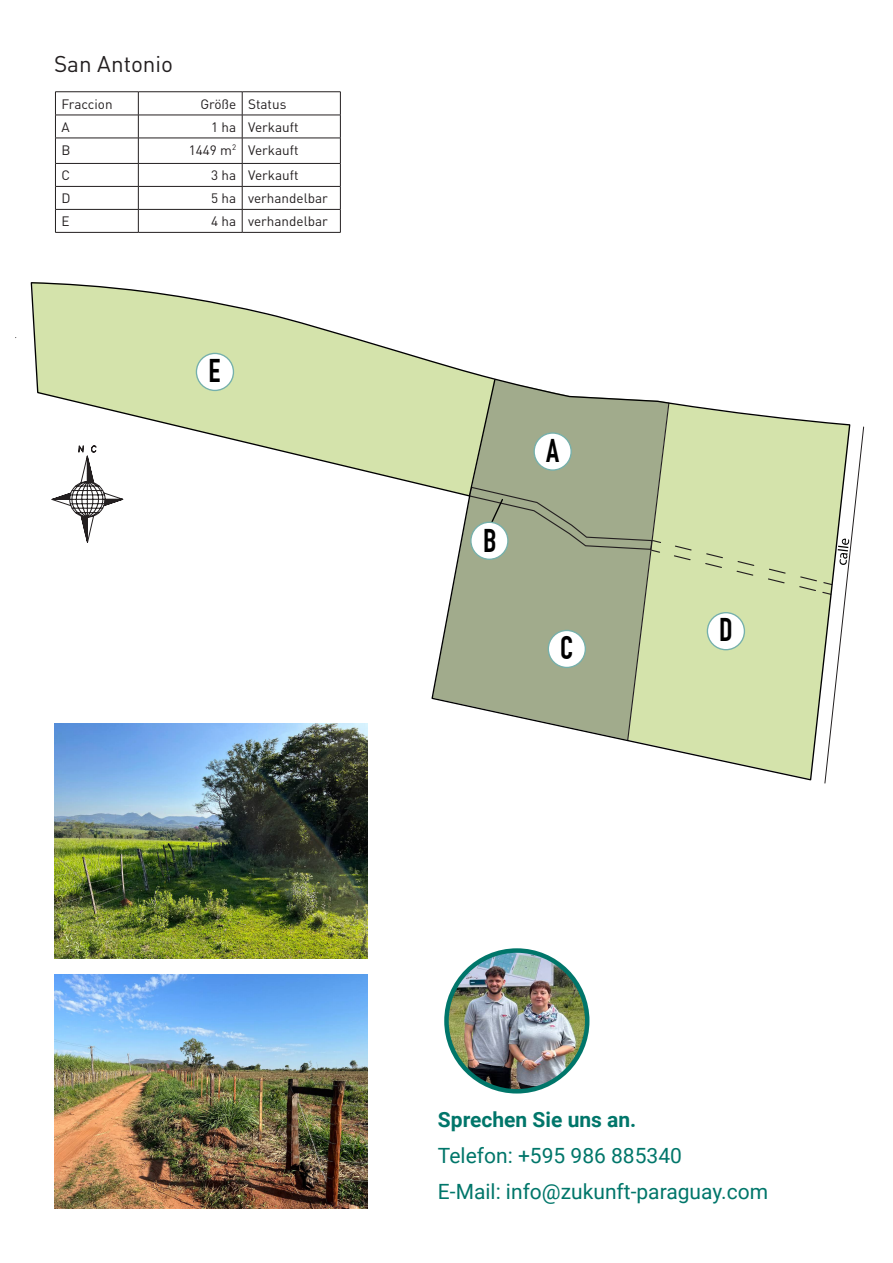
<style>
.page{position:relative;width:893px;height:1263px;background:#fff}
.page>*{position:absolute;margin:0;border:0;box-sizing:border-box;transform-origin:0 0}
.t1{font:32.1px "DIN Engschrift Std";color:#000}
.t2{font:22.5px "DIN";color:#231f20}
.t3{font:21px/36px "Roboto";color:#00766a}
.t4{font:700 21px "Roboto";color:#00766a}
.t5{font:13.5px "DIN";color:#231f20}
</style>
<div class="page">
<svg style="left:138px;top:92px;width:1px;height:140px"></svg>
<svg style="left:242px;top:92px;width:1px;height:140px"></svg>
<hr style="left:55px;top:91px;width:83px;height:1px;background:#231f20">
<hr style="left:138px;top:91px;width:104px;height:1px;background:#231f20">
<hr style="left:242px;top:91px;width:99px;height:1px;background:#231f20">
<hr style="left:55px;top:115px;width:83px;height:1px;background:#231f20">
<hr style="left:138px;top:115px;width:104px;height:1px;background:#231f20">
<hr style="left:242px;top:115px;width:99px;height:1px;background:#231f20">
<hr style="left:55px;top:138px;width:83px;height:1px;background:#231f20">
<hr style="left:138px;top:138px;width:104px;height:1px;background:#231f20">
<hr style="left:242px;top:138px;width:99px;height:1px;background:#231f20">
<hr style="left:55px;top:163px;width:83px;height:1px;background:#231f20">
<hr style="left:138px;top:163px;width:104px;height:1px;background:#231f20">
<hr style="left:242px;top:163px;width:99px;height:1px;background:#231f20">
<hr style="left:55px;top:186px;width:83px;height:1px;background:#231f20">
<hr style="left:138px;top:186px;width:104px;height:1px;background:#231f20">
<hr style="left:242px;top:186px;width:99px;height:1px;background:#231f20">
<hr style="left:55px;top:209px;width:83px;height:1px;background:#231f20">
<svg style="left:55px;top:92px;width:1px;height:140px"></svg>
<hr style="left:138px;top:209px;width:104px;height:1px;background:#231f20">
<hr style="left:242px;top:209px;width:99px;height:1px;background:#231f20">
<svg style="left:340px;top:92px;width:1px;height:140px"></svg>
<hr style="left:55px;top:232px;width:83px;height:1px;background:#231f20">
<hr style="left:138px;top:232px;width:104px;height:1px;background:#231f20">
<hr style="left:242px;top:232px;width:99px;height:1px;background:#231f20">
<svg style="left:30px;top:282px;width:821px;height:499px"></svg>
<div style="left:533px;top:432px;width:39px;height:39px;background:#fff;border:1px solid #75b0ab;border-radius:50%"></div>
<div style="left:470px;top:522px;width:39px;height:38px;background:#fff;border:1px solid #75b0ab;border-radius:50%"></div>
<div style="left:548px;top:630px;width:38px;height:38px;background:#fff;border:1px solid #75b0ab;border-radius:50%"></div>
<div style="left:707px;top:612px;width:38px;height:38px;background:#fff;border:1px solid #75b0ab;border-radius:50%"></div>
<img style="left:446px;top:950px;width:141px;height:141px;border-radius:70px">
<div style="left:444px;top:948px;width:145px;height:145px;border:4px solid #00766a;border-radius:50%"></div>
<img style="left:54px;top:723px;width:313px;height:235px">
<img style="left:54px;top:974px;width:313px;height:235px">
<h2 class="t2" style="left:54px;top:50px;width:121px">San Antonio</h2>
<p class="t5" style="left:61px;top:95px;width:53px">Fraccion</p>
<p class="t5" style="left:200px;top:95px;width:87px">Größe Status</p>
<p class="t5" style="left:61px;top:119px;width:10px">A</p>
<p class="t5" style="left:211px;top:119px;width:89px">1 ha Verkauft</p>
<p class="t5" style="left:61px;top:142px;width:11px">B</p>
<p class="t5" style="left:189px;top:142px;width:111px">1449 m<sup>2</sup> Verkauft</p>
<p class="t5" style="left:61px;top:167px;width:10px">C</p>
<p class="t5" style="left:211px;top:167px;width:89px">3 ha Verkauft</p>
<p class="t5" style="left:61px;top:190px;width:11px">D</p>
<p class="t5" style="left:211px;top:190px;width:118px">5 ha verhandelbar</p>
<p class="t5" style="left:61px;top:213px;width:10px">E</p>
<p class="t5" style="left:211px;top:213px;width:118px">4 ha verhandelbar</p>
<h1 class="t1" style="left:208px;top:352px;width:13px">E</h1>
<h1 class="t1" style="left:483px;top:522px;width:15px">B</h1>
<h1 class="t1" style="left:546px;top:432px;width:15px">A</h1>
<h1 class="t1" style="left:560px;top:629px;width:15px">C</h1>
<h1 class="t1" style="left:719px;top:611px;width:15px">D</h1>
<h3 class="t4" style="left:438px;top:1104px;width:200px">Sprechen Sie uns an.</h3>
<h3 class="t3" style="left:438px;top:1136px;width:332px">Telefon: +595 986 885340<br>E-Mail: info@zukunft-paraguay.com</h3>
</div>
